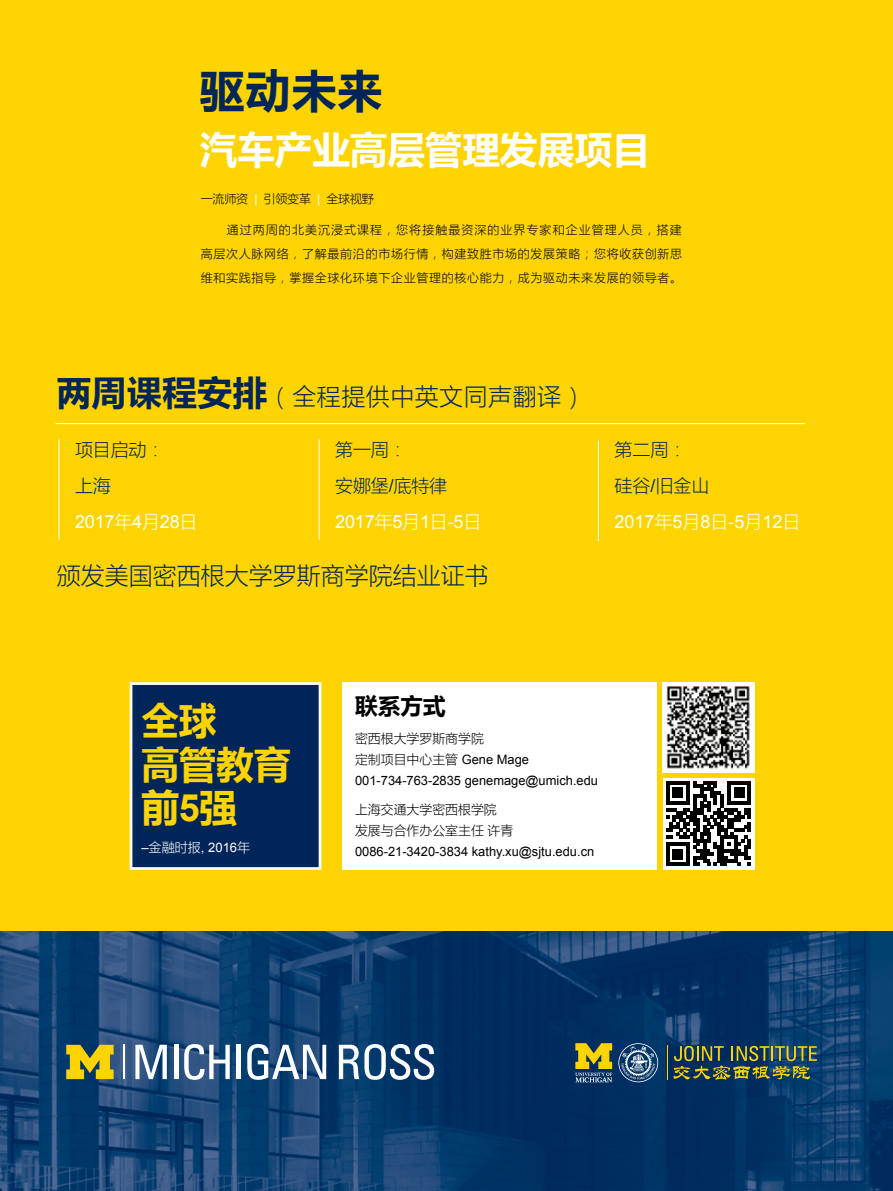
<style>
.page{position:relative;width:893px;height:1191px;background:#fed400}
.page>*{position:absolute;margin:0;border:0;box-sizing:border-box;transform-origin:0 0}
.t1{font:700 45px "Microsoft Ya Hei";color:#002558}
.t2{font:700 37.8px/43.5px "Microsoft Ya Hei";letter-spacing:-.01em;color:#fed400}
.t3{font:700 37.5px "Microsoft Ya Hei";color:#fff}
.t4{font:300 24px "Microsoft Ya Hei";letter-spacing:.02em;color:#002558}
.t5{font:300 24px "Microsoft Ya Hei";color:#002558}
.t6{font:700 22.65px "Microsoft Ya Hei";color:#000}
.t7{font:18px "Arial";letter-spacing:-.01em;color:#fff}
.t8{font:300 18px/36px "Microsoft Ya Hei";letter-spacing:-.01em;color:#002558}
.t9{font:13.05px "Arial";color:#fff}
.t10{font:12.9px "Arial";color:#000}
.t11{font:300 12.9px/21px "Microsoft Ya Hei";color:#000}
.t12{font:300 12px/24px "Microsoft Ya Hei";letter-spacing:.055em;color:#000;text-align:justify}
.t13{font:300 12px "Microsoft Ya Hei";letter-spacing:-.015em;color:#000}
.s1{font-family:"Arial";font-weight:400;color:#fff}
.s2{font-weight:700;font-size:34.5px}
.s3{font-family:"Microsoft Ya Hei";font-weight:300}
.s4{font-family:"Arial";font-weight:400}
.s5{font-family:"Arial"}
</style>
<div class="page">
<div style="left:130px;top:682px;width:191px;height:188px;background:#002558;border:3px solid #fff"></div>
<img style="left:0;top:931px;width:893px;height:260px">
<div style="left:342px;top:682px;width:315px;height:187px;background:#fff"></div>
<hr style="left:319px;top:439px;width:1px;height:100px;background:#fff">
<hr style="left:59px;top:439px;width:1px;height:100px;background:#fff">
<hr style="left:598px;top:441px;width:1px;height:100px;background:#fff">
<hr style="left:56px;top:423px;width:749px;height:1px;background:#fff">
<hr style="left:123px;top:1044px;width:1px;height:35px;background:#fff">
<svg style="left:66px;top:1044px;width:48px;height:35px"></svg>
<svg style="left:135px;top:1044px;width:32px;height:35px"></svg>
<hr style="left:174px;top:1044px;width:4px;height:35px;background:#fff">
<svg style="left:184px;top:1044px;width:46px;height:35px"></svg>
<hr style="left:237px;top:1044px;width:4px;height:35px;background:#fff">
<svg style="left:247px;top:1044px;width:79px;height:35px"></svg>
<svg style="left:339px;top:1044px;width:95px;height:36px"></svg>
<hr style="left:667px;top:1045px;width:1px;height:35px;background:#fed400">
<svg style="left:674px;top:1045px;width:143px;height:34px"></svg>
<svg style="left:618px;top:1043px;width:40px;height:39px"></svg>
<svg style="left:575px;top:1043px;width:37px;height:39px"></svg>
<img style="left:662px;top:682px;width:92px;height:90px">
<div style="left:662px;top:777px;width:92px;height:92px;background:#fff"></div>
<svg style="left:666px;top:781px;width:85px;height:85px"></svg>
<h1 class="t1" style="left:200px;top:59px;width:184px">驱动未来</h1>
<h3 class="t3" style="left:200px;top:124px;width:451px">汽车产业高层管理发展项目</h3>
<p class="t13" style="left:201px;top:190px;width:175px">一流师资 <span class="s1">|</span> 引领变革 <span class="s1">|</span> 全球视野</p>
<p class="t12" style="left:201px;top:217px;width:483px">　　通过两周的北美沉浸式课程，您将接触最资深的业界专家和企业管理人员，搭建高层次人脉网络，了解最前沿的市场行情，构建致胜市场的发展策略；您将收获创新思维和实践指导，掌握全球化环境下企业管理的核心能力，成为驱动未来发展的领导者。</p>
<h3 class="t4" style="left:57px;top:381px;width:530px"><span class="s2">两周课程安排</span>（全程提供中英文同声翻译）</h3>
<h3 class="t8" style="left:75px;top:431px;width:91px">项目启动：上海</h3>
<h3 class="t7" style="left:75px;top:510px;width:124px">2017<span class="s3">年</span>4<span class="s3">月</span>28<span class="s3">日</span></h3>
<h3 class="t8" style="left:335px;top:431px;width:113px">第一周：<br>安娜堡<span class="s4">/</span>底特律</h3>
<h3 class="t7" style="left:335px;top:510px;width:148px">2017<span class="s3">年</span>5<span class="s3">月</span>1<span class="s3">日</span>-5<span class="s3">日</span></h3>
<h3 class="t5" style="left:57px;top:559px;width:434px">颁发美国密西根大学罗斯商学院结业证书</h3>
<h3 class="t8" style="left:614px;top:431px;width:97px">第二周：<br>硅谷<span class="s4">/</span>旧金山</h3>
<h3 class="t7" style="left:614px;top:510px;width:188px">2017<span class="s3">年</span>5<span class="s3">月</span>8<span class="s3">日</span>-5<span class="s3">月</span>12<span class="s3">日</span></h3>
<h2 class="t2" style="left:141px;top:697px;width:151px">全球<br>高管教育前<span class="s5">5</span>强</h2>
<p class="t9" style="left:141px;top:838px;width:110px">–<span class="s3">金融时报</span>, 2016<span class="s3">年</span></p>
<h3 class="t6" style="left:355px;top:690px;width:92px">联系方式</h3>
<p class="t11" style="left:355px;top:727px;width:176px">密西根大学罗斯商学院<br>定制项目中心主管 <span class="s4">Gene Mage</span></p>
<p class="t10" style="left:355px;top:771px;width:245px">001-734-763-2835 genemage@umich.edu</p>
<p class="t11" style="left:355px;top:798px;width:160px">上海交通大学密西根学院<br>发展与合作办公室主任许青</p>
<p class="t10" style="left:355px;top:842px;width:241px">0086-21-3420-3834 kathy.xu@sjtu.edu.cn</p>
</div>
